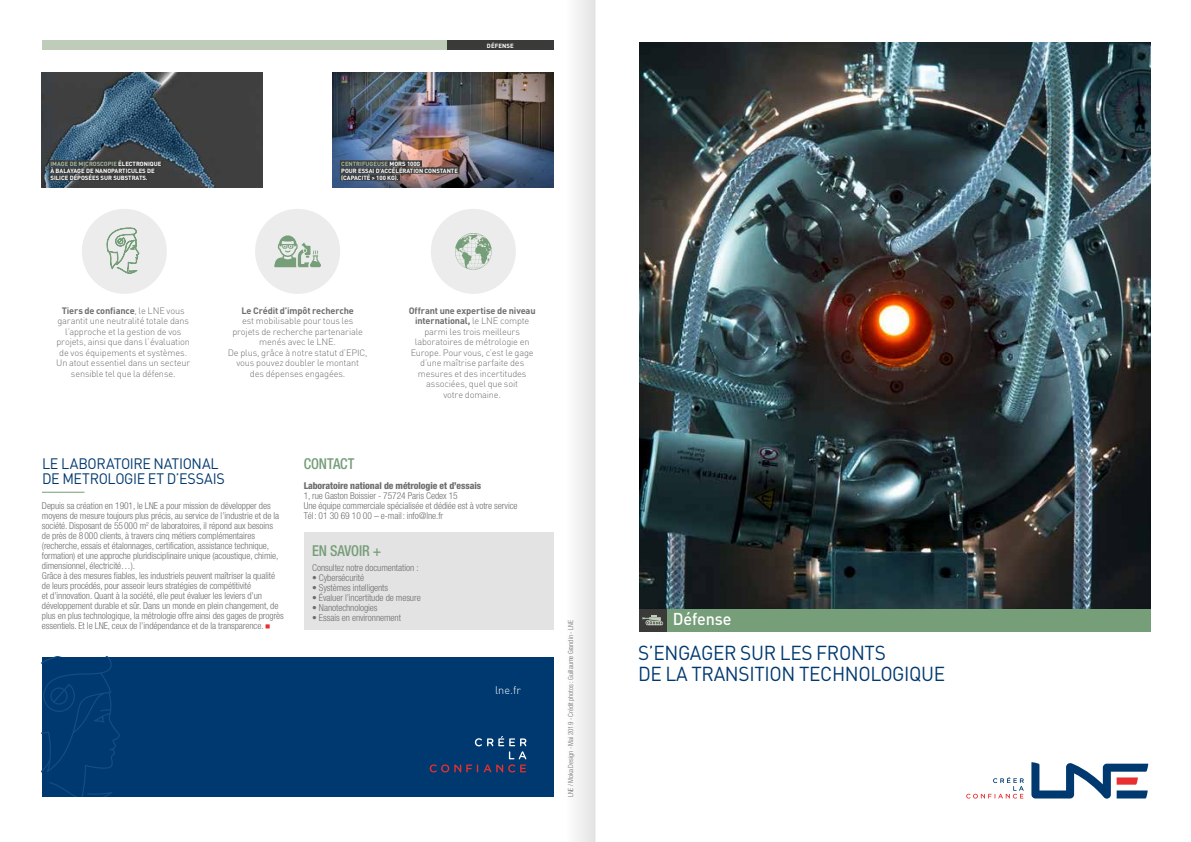
<style>
.page{position:relative;width:1191px;height:842px;background:#fff}
.page>*{position:absolute;margin:0;border:0;box-sizing:border-box;transform-origin:0 0}
.t1{font:20px/21px "DINOT";letter-spacing:-.02em;color:#00396f;scale:.95 1}
.t2{font:500 17px "DINOT";letter-spacing:-.005em;color:#fff;scale:.95 1}
.t3{font:15px/15px "DINOT";letter-spacing:-.025em;color:#00396f;scale:.95 1}
.t4{font:500 condensed 15px "Helvetica Neue";letter-spacing:-.005em;color:#769e79;scale:.95 1}
.t5{font:300 11px "DINOT";color:#fff}
.t6{font:300 condensed 9.5px/10px "Helvetica Neue";letter-spacing:-.005em;color:#6e6e6e}
.t7{font:800 condensed 9.5px "Helvetica Neue";letter-spacing:-.01em;color:#6e6e6e}
.t8{font:300 9.2px/10.5px "DINOT";letter-spacing:-.02em;color:#6e6e6e;text-align:center}
.t9{font:700 9.2px "DINOT";letter-spacing:-.015em;color:#6e6e6e}
.t10{font:300 condensed 7px "Helvetica Neue";letter-spacing:-.005em;color:#6e6e6e}
.t11{font:700 6px/7px "DINOT";color:#fff}
.t12{font:700 6px "DINOT";letter-spacing:.02em;color:#fff}
.s1{color:#a4b99f}
.s2{font-weight:700}
.s3{color:#e7302f}
</style>
<div class="page">
<svg style="left:1031px;top:762px;width:117px;height:37px"></svg>
<svg style="left:966px;top:777px;width:57px;height:21px"></svg>
<img style="left:639px;top:43px;width:511px;height:566px">
<svg style="left:545px;top:0;width:50px;height:842px"></svg>
<div style="left:639px;top:609px;width:511px;height:22px;background:#769e79"></div>
<div style="left:42px;top:657px;width:511px;height:140px;background:#00396f"></div>
<svg style="left:42px;top:657px;width:78px;height:140px"></svg>
<svg style="left:430px;top:736px;width:96px;height:36px"></svg>
<div style="left:42px;top:41px;width:511px;height:9px;background:#c0ccba"></div>
<div style="left:639px;top:609px;width:28px;height:22px;background:#3a3a39"></div>
<div style="left:431px;top:209px;width:85px;height:85px;background:#ececec;border-radius:50%"></div>
<div style="left:82px;top:209px;width:85px;height:85px;background:#ececec;border-radius:50%"></div>
<div style="left:255px;top:209px;width:85px;height:85px;background:#ececec;border-radius:50%"></div>
<img style="left:333px;top:72px;width:220px;height:116px">
<img style="left:42px;top:72px;width:221px;height:116px">
<div style="left:49px;top:160px;width:114px;height:7px;background:#3a3a39"></div>
<div style="left:49px;top:167px;width:107px;height:7px;background:#3a3a39"></div>
<div style="left:49px;top:174px;width:100px;height:7px;background:#3a3a39"></div>
<div style="left:340px;top:160px;width:82px;height:7px;background:#3a3a39"></div>
<div style="left:340px;top:167px;width:119px;height:7px;background:#3a3a39"></div>
<div style="left:340px;top:174px;width:60px;height:7px;background:#3a3a39"></div>
<div style="left:447px;top:41px;width:106px;height:9px;background:#3a3a39"></div>
<hr style="left:42px;top:492px;width:43px;height:1px;background:#769e79">
<div style="left:304px;top:533px;width:249px;height:97px;background:#e3e3e3"></div>
<svg style="left:455px;top:233px;width:37px;height:37px"></svg>
<svg style="left:274px;top:235px;width:47px;height:32px"></svg>
<svg style="left:106px;top:227px;width:33px;height:47px"></svg>
<svg style="left:642px;top:616px;width:21px;height:9px"></svg>
<p class="t12" style="left:487px;top:42px;width:28px">DÉFENSE</p>
<p class="t11" style="left:50px;top:160px;width:112px"><span class="s1">IMAGE DE MICROSCOPIE</span> ÉLECTRONIQUE<br>À BALAYAGE DE NANOPARTICULES DE<br>SILICE DÉPOSÉES SUR SUBSTRATS.</p>
<p class="t11" style="left:341px;top:160px;width:118px"><span class="s1">CENTRIFUGEUSE</span> MORS 100G<br>POUR ESSAI D’ACCÉLÉRATION CONSTANTE (CAPACITÉ &gt; 100 KG).</p>
<p class="t8" style="left:56px;top:305px;width:135px"><span class="s2">Tiers de confiance</span>, le LNE vous garantit une neutralité totale dans l’approche et la gestion de vos projets, ainsi que dans l’évaluation de vos équipements et systèmes.<br>Un atout essentiel dans un secteur sensible tel que la défense.</p>
<p class="t9" style="left:241px;top:304px;width:114px">Le Crédit d’impôt recherche</p>
<p class="t8" style="left:228px;top:316px;width:141px">est mobilisable pour tous les projets de recherche partenariale menés avec le LNE.<br>De plus, grâce à notre statut d’EPIC, vous pouvez doubler le montant<br>des dépenses engagées.</p>
<p class="t8" style="left:409px;top:305px;width:128px"><span class="s2">Offrant une expertise de niveau international,</span> le LNE compte parmi les trois meilleurs laboratoires de métrologie en<br>Europe. Pour vous, c’est le gage d’une maîtrise parfaite des mesures et des incertitudes associées, quel que soit<br>votre domaine.</p>
<h3 class="t3" style="left:42px;top:456px;width:194px">LE LABORATOIRE NATIONAL<br>DE METROLOGIE ET D’ESSAIS</h3>
<p class="t6" style="left:42px;top:501px;width:243px">Depuis sa création en 1901, le LNE a pour mission de développer des moyens de mesure toujours plus précis, au service de l’industrie et de la société. Disposant de 55000 m<sup>2</sup> de laboratoires, il répond aux besoins<br>de près de 8000 clients, à travers cinq métiers complémentaires (recherche, essais et étalonnages, certification, assistance technique, formation) et une approche pluridisciplinaire unique (acoustique, chimie, dimensionnel, électricité…).<br>Grâce à des mesures fiables, les industriels peuvent maîtriser la qualité de leurs procédés, pour asseoir leurs stratégies de compétitivité<br>et d’innovation. Quant à la société, elle peut évaluer les leviers d’un développement durable et sûr. Dans un monde en plein changement, de plus en plus technologique, la métrologie offre ainsi des gages de progrès essentiels. Et le LNE, ceux de l’indépendance et de la transparence. <span class="s3">■</span></p>
<h3 class="t4" style="left:304px;top:455px;width:55px">CONTACT</h3>
<p class="t7" style="left:304px;top:480px;width:179px">Laboratoire national de métrologie et d’essais</p>
<p class="t6" style="left:304px;top:491px;width:215px">1, rue Gaston Boissier - 75724 Paris Cedex 15<br>Une équipe commerciale spécialisée et dédiée est à votre service<br>Tél: 01 30 69 10 00 – e-mail: info@lne.fr</p>
<h3 class="t4" style="left:312px;top:542px;width:74px">EN SAVOIR +</h3>
<p class="t6" style="left:312px;top:563px;width:108px">Consultez notre documentation :</p>
<p class="t6" style="left:312px;top:573px;width:53px">• Cybersécurité</p>
<p class="t6" style="left:312px;top:583px;width:77px">• Systèmes intelligents</p>
<p class="t6" style="left:312px;top:593px;width:110px">• Évaluer l’incertitude de mesure</p>
<p class="t6" style="left:312px;top:603px;width:67px">• Nanotechnologies</p>
<p class="t6" style="left:312px;top:613px;width:90px">• Essais en environnement</p>
<p class="t5" style="left:495px;top:683px;width:27px">lne.fr</p>
<p class="t10" style="left:567px;top:797px;width:179px;rotate:-90deg">LNE / Moka Design - Mai 2019 - Crédit photos : Guillaume Grandin - LNE</p>
<h2 class="t2" style="left:673px;top:608px;width:63px">Défense</h2>
<h1 class="t1" style="left:638px;top:642px;width:325px">S’ENGAGER SUR LES FRONTS<br>DE LA TRANSITION TECHNOLOGIQUE</h1>
</div>
